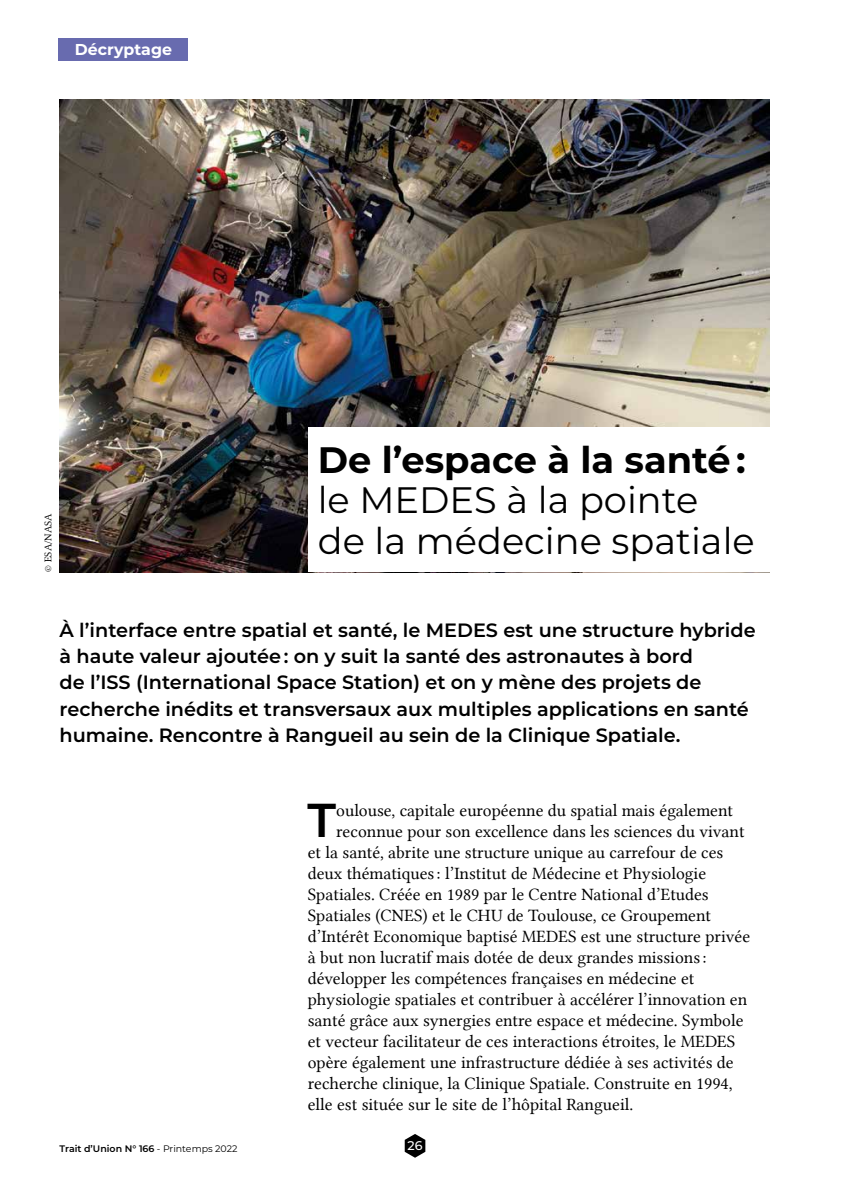
<style>
.page{position:relative;width:844px;height:1191px;background:#fff}
.page>*{position:absolute;margin:0;border:0;box-sizing:border-box;transform-origin:0 0}
.t1{font:600 47.43px "Montserrat";color:#000}
.t2{font:36.75px/40.2px "Montserrat";color:#000}
.t3{font:700 36.75px "Montserrat";color:#000}
.t4{font:600 19.25px/26.2px "Montserrat";color:#000}
.t5{font:17.5px "Lin Libertine";color:#000}
.t6{font:700 15.75px "Montserrat";color:#fff}
.t7{font:500 12.6px "Montserrat";color:#fff}
.t8{font:10.5px "Lin Libertine";color:#000}
.t9{font:600 9.45px "Montserrat";color:#000}
.s1{font-weight:400}
</style>
<div class="page">
<svg style="left:404px;top:1134px;width:21px;height:23px"></svg>
<img style="left:60px;top:99px;width:709px;height:473px">
<div style="left:59px;top:38px;width:129px;height:22px;background:#686baf"></div>
<div style="left:308px;top:427px;width:461px;height:145px;background:#fff"></div>
<p class="t6" style="left:75px;top:38px;width:99px">Décryptage</p>
<p class="t8" style="left:42px;top:572px;width:60px;rotate:-90deg">© ESA/NASA</p>
<h2 class="t3" style="left:317px;top:433px;width:429px">De l’espace à la santé :</h2>
<h2 class="t2" style="left:317px;top:479px;width:438px">le MEDES à la pointe<br>de la médecine spatiale</h2>
<p class="t4" style="left:60px;top:616px;width:697px">À l’interface entre spatial et santé, le MEDES est une structure hybride à haute valeur ajoutée : on y suit la santé des astronautes à bord<br>de l’ISS (International Space Station) et on y mène des projets de recherche inédits et transversaux aux multiples applications en santé humaine. Rencontre à Rangueil au sein de la Clinique Spatiale.</p>
<h1 class="t1" style="left:307px;top:786px;width:30px">T</h1>
<p class="t5" style="left:336px;top:800px;width:398px">oulouse, capitale européenne du spatial mais également</p>
<p class="t5" style="left:336px;top:821px;width:410px">reconnue pour son excellence dans les sciences du vivant</p>
<p class="t5" style="left:308px;top:842px;width:417px">et la santé, abrite une structure unique au carrefour de ces</p>
<p class="t5" style="left:308px;top:863px;width:400px">deux thématiques : l’Institut de Médecine et Physiologie</p>
<p class="t5" style="left:308px;top:884px;width:402px">Spatiales. Créée en 1989 par le Centre National d’Etudes</p>
<p class="t5" style="left:308px;top:905px;width:405px">Spatiales (CNES) et le CHU de Toulouse, ce Groupement</p>
<p class="t5" style="left:308px;top:926px;width:444px">d’Intérêt Economique baptisé MEDES est une structure privée</p>
<p class="t5" style="left:308px;top:947px;width:400px">à but non lucratif mais dotée de deux grandes missions :</p>
<p class="t5" style="left:308px;top:968px;width:388px">développer les compétences françaises en médecine et</p>
<p class="t5" style="left:308px;top:989px;width:441px">physiologie spatiales et contribuer à accélérer l’innovation en</p>
<p class="t5" style="left:308px;top:1010px;width:437px">santé grâce aux synergies entre espace et médecine. Symbole</p>
<p class="t5" style="left:308px;top:1031px;width:429px">et vecteur facilitateur de ces interactions étroites, le MEDES</p>
<p class="t5" style="left:308px;top:1052px;width:427px">opère également une infrastructure dédiée à ses activités de</p>
<p class="t5" style="left:308px;top:1073px;width:426px">recherche clinique, la Clinique Spatiale. Construite en 1994,</p>
<p class="t5" style="left:308px;top:1094px;width:327px">elle est située sur le site de l’hôpital Rangueil.</p>
<p class="t9" style="left:60px;top:1141px;width:179px">Trait d’Union N° 166 <span class="s1">- Printemps 2022</span></p>
<p class="t7" style="left:407px;top:1136px;width:16px">26</p>
</div>
